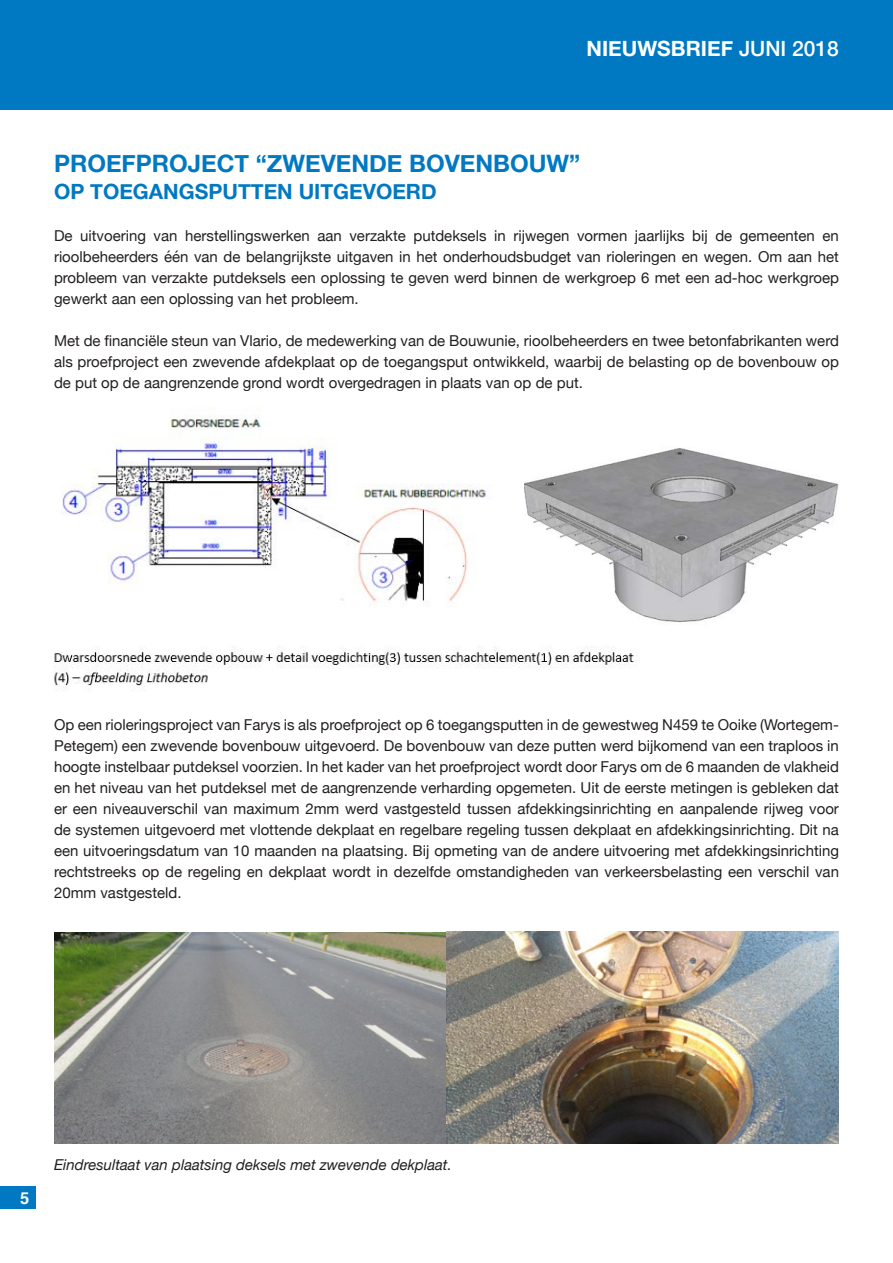
<style>
.page{position:relative;width:893px;height:1263px;background:#fff}
.page>*{position:absolute;margin:0;border:0;box-sizing:border-box;transform-origin:0 0}
.t1{font:700 24px "Helvetica Neue";color:#0079c2}
.t2{font:700 21px "Helvetica Neue";color:#0079c2}
.t3{font:700 21px "Helvetica Neue";color:#fff}
.t4{font:700 16.5px "Helvetica";color:#fff}
.t5{font:15px/21px "Helvetica Neue";color:#231f20;text-align:justify}
.t6{font:italic 15px "Helvetica Neue";color:#231f20}
.s1{font-weight:500}
</style>
<div class="page">
<img style="left:54px;top:407px;width:580px;height:285px">
<img style="left:524px;top:442px;width:315px;height:190px">
<img style="left:54px;top:931px;width:785px;height:213px">
<div style="left:0;top:1186px;width:36px;height:23px;background:#0079c2"></div>
<div style="left:0;top:0;width:893px;height:110px;background:#0079c2"></div>
<h2 class="t3" style="left:587px;top:32px;width:254px">NIEUWSBRIEF <span class="s1">JUNI 2018</span></h2>
<p class="t1" style="left:54px;top:145px;width:528px">PROEFPROJECT “ZWEVENDE BOVENBOUW”</p>
<p class="t2" style="left:54px;top:175px;width:384px">OP TOEGANGSPUTTEN UITGEVOERD</p>
<p class="t5" style="left:54px;top:226px;width:786px">De uitvoering van herstellingswerken aan verzakte putdeksels in rijwegen vormen jaarlijks bij de gemeenten en rioolbeheerders één van de belangrijkste uitgaven in het onderhoudsbudget van rioleringen en wegen. Om aan het probleem van verzakte putdeksels een oplossing te geven werd binnen de werkgroep 6 met een ad-hoc werkgroep gewerkt aan een oplossing van het probleem.</p>
<p class="t5" style="left:54px;top:331px;width:786px">Met de financiële steun van Vlario, de medewerking van de Bouwunie, rioolbeheerders en twee betonfabrikanten werd als proefproject een zwevende afdekplaat op de toegangsput ontwikkeld, waarbij de belasting op de bovenbouw op de put op de aangrenzende grond wordt overgedragen in plaats van op de put.</p>
<p class="t5" style="left:54px;top:715px;width:787px">Op een rioleringsproject van Farys is als proefproject op 6 toegangsputten in de gewestweg N459 te Ooike (Wortegem-Petegem) een zwevende bovenbouw uitgevoerd. De bovenbouw van deze putten werd bijkomend van een traploos in hoogte instelbaar putdeksel voorzien. In het kader van het proefproject wordt door Farys om de 6 maanden de vlakheid en het niveau van het putdeksel met de aangrenzende verharding opgemeten. Uit de eerste metingen is gebleken dat er een niveauverschil van maximum 2mm werd vastgesteld tussen afdekkingsinrichting en aanpalende rijweg voor de systemen uitgevoerd met vlottende dekplaat en regelbare regeling tussen dekplaat en afdekkingsinrichting. Dit na een uitvoeringsdatum van 10 maanden na plaatsing. Bij opmeting van de andere uitvoering met afdekkingsinrichting rechtstreeks op de regeling en dekplaat wordt in dezelfde omstandigheden van verkeersbelasting een verschil van 20mm vastgesteld.</p>
<p class="t4" style="left:20px;top:1184px;width:11px">5</p>
<p class="t6" style="left:54px;top:1154px;width:399px">Eindresultaat van plaatsing deksels met zwevende dekplaat.</p>
</div>
